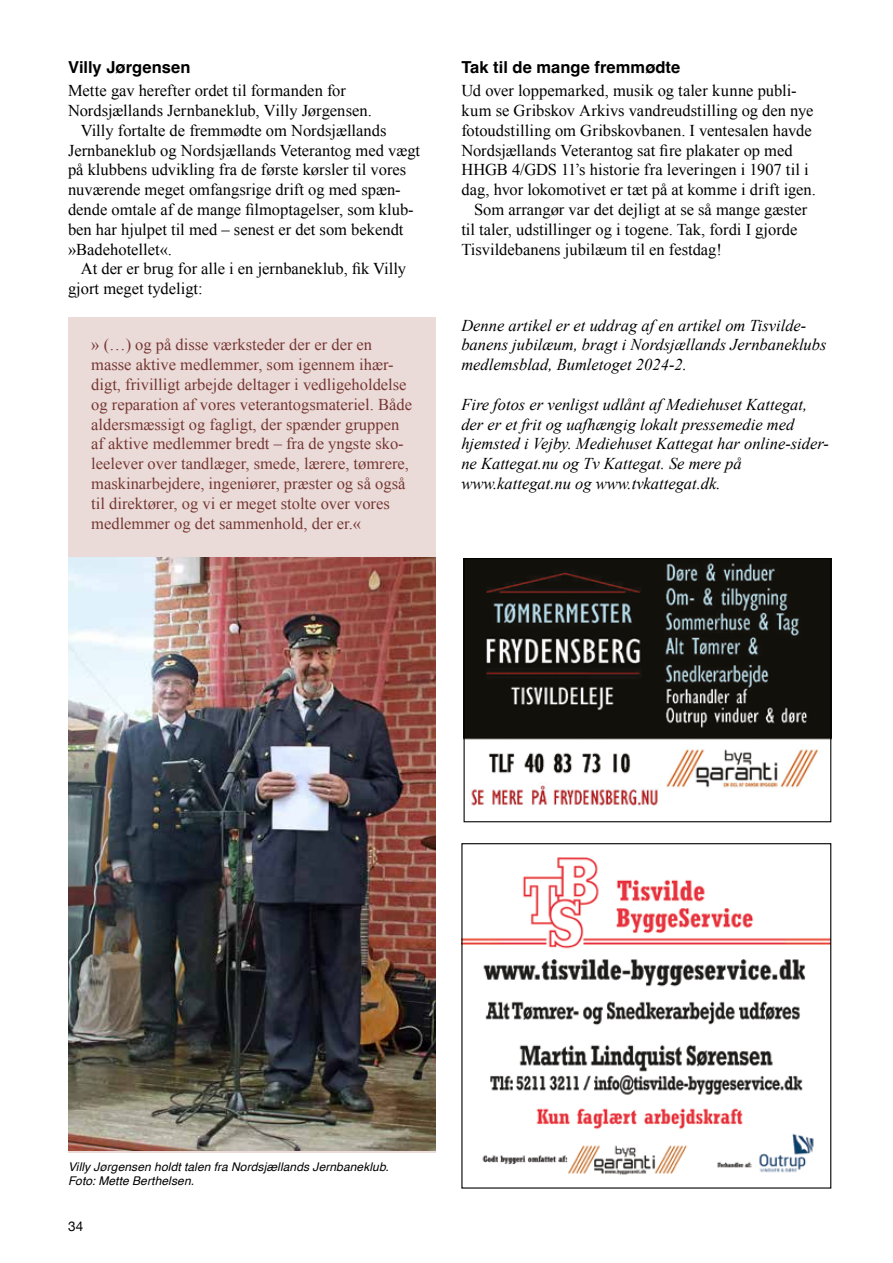
<style>
.page{position:relative;width:893px;height:1263px;background:#fff}
.page>*{position:absolute;margin:0;border:0;box-sizing:border-box;transform-origin:0 0}
.t1{font:16.5px "Times New Roman";color:#000}
.t2{font:16.5px/19.8px "Times New Roman";color:#763733}
.t3{font:italic 16.5px/19.8px "Times New Roman";color:#000}
.t4{font:700 16.5px "Helvetica";letter-spacing:.005em;color:#000}
.t5{font:13.5px "Helvetica Neue";color:#000}
.t6{font:italic 12px/14.4px "Helvetica";letter-spacing:.01em;color:#000}
</style>
<div class="page">
<div style="left:68px;top:317px;width:368px;height:835px;background:#eadbd8"></div>
<img style="left:68px;top:557px;width:368px;height:593px">
<img style="left:463px;top:857px;width:366px;height:318px">
<div style="left:461px;top:843px;width:370px;height:345px;border:1px solid #000"></div>
<img style="left:466px;top:560px;width:363px;height:246px">
<div style="left:464px;top:558px;width:367px;height:264px;border:1px solid #000"></div>
<p class="t4" style="left:68px;top:57px;width:124px">Villy Jørgensen</p>
<p class="t1" style="left:68px;top:80px;width:279px">Mette gav herefter ordet til formanden for</p>
<p class="t1" style="left:68px;top:99px;width:305px">Nordsjællands Jernbaneklub, Villy Jørgensen.</p>
<p class="t1" style="left:81px;top:119px;width:307px">Villy fortalte de fremmødte om Nordsjællands</p>
<p class="t1" style="left:68px;top:139px;width:354px">Jernbaneklub og Nordsjællands Veterantog med vægt</p>
<p class="t1" style="left:68px;top:159px;width:340px">på klubbens udvikling fra de første kørsler til vores</p>
<p class="t1" style="left:68px;top:179px;width:334px">nuværende meget omfangsrige drift og med spæn-</p>
<p class="t1" style="left:68px;top:198px;width:347px">dende omtale af de mange filmoptagelser, som klub-</p>
<p class="t1" style="left:68px;top:218px;width:337px">ben har hjulpet til med – senest er det som bekendt</p>
<p class="t1" style="left:68px;top:238px;width:106px">»Badehotellet«.</p>
<p class="t1" style="left:81px;top:258px;width:327px">At der er brug for alle i en jernbaneklub, fik Villy</p>
<p class="t1" style="left:68px;top:278px;width:136px">gjort meget tydeligt:</p>
<p class="t2" style="left:91px;top:335px;width:322px">» (…) og på disse værksteder der er der en masse aktive medlemmer, som igennem ihær&shy;digt, frivilligt arbejde deltager i vedligeholdelse og reparation af vores veterantogsmateriel. Både aldersmæssigt og fagligt, der spænder gruppen af aktive medlemmer bredt – fra de yngste sko&shy;leelever over tandlæger, smede, lærere, tømrere, maskinarbejdere, ingeniører, præster og så også til direktører, og vi er meget stolte over vores medlemmer og det sammenhold, der er.«</p>
<p class="t4" style="left:461px;top:57px;width:220px">Tak til de mange fremmødte</p>
<p class="t1" style="left:461px;top:80px;width:337px">Ud over loppemarked, musik og taler kunne publi-</p>
<p class="t1" style="left:461px;top:99px;width:354px">kum se Gribskov Arkivs vandreudstilling og den nye</p>
<p class="t1" style="left:461px;top:119px;width:352px">fotoudstilling om Gribskovbanen. I ventesalen havde</p>
<p class="t1" style="left:461px;top:139px;width:333px">Nordsjællands Veterantog sat fire plakater op med</p>
<p class="t1" style="left:461px;top:159px;width:349px">HHGB 4/GDS 11’s historie fra leveringen i 1907 til i</p>
<p class="t1" style="left:461px;top:179px;width:356px">dag, hvor lokomotivet er tæt på at komme i drift igen.</p>
<p class="t1" style="left:474px;top:198px;width:335px">Som arrangør var det dejligt at se så mange gæster</p>
<p class="t1" style="left:461px;top:218px;width:338px">til taler, udstillinger og i togene. Tak, fordi I gjorde</p>
<p class="t1" style="left:461px;top:238px;width:262px">Tisvildebanens jubilæum til en festdag!</p>
<p class="t3" style="left:461px;top:315px;width:367px">Denne artikel er et uddrag af en artikel om Tisvilde&shy;banens jubilæum, bragt i Nordsjællands Jernbaneklubs medlemsblad, Bumletoget 2024-2.</p>
<p class="t3" style="left:461px;top:394px;width:369px">Fire fotos er venligst udlånt af Mediehuset Kattegat, der er et frit og uafhængig lokalt pressemedie med hjemsted i Vejby. Mediehuset Kattegat har online-sider&shy;ne Kattegat.nu og Tv Kattegat. Se mere på www.kattegat.nu og www.tvkattegat.dk.</p>
<p class="t6" style="left:68px;top:1159px;width:322px">Villy Jørgensen holdt talen fra Nordsjællands Jernbaneklub.<br>Foto: Mette Berthelsen.</p>
<p class="t5" style="left:68px;top:1216px;width:17px">34</p>
</div>
